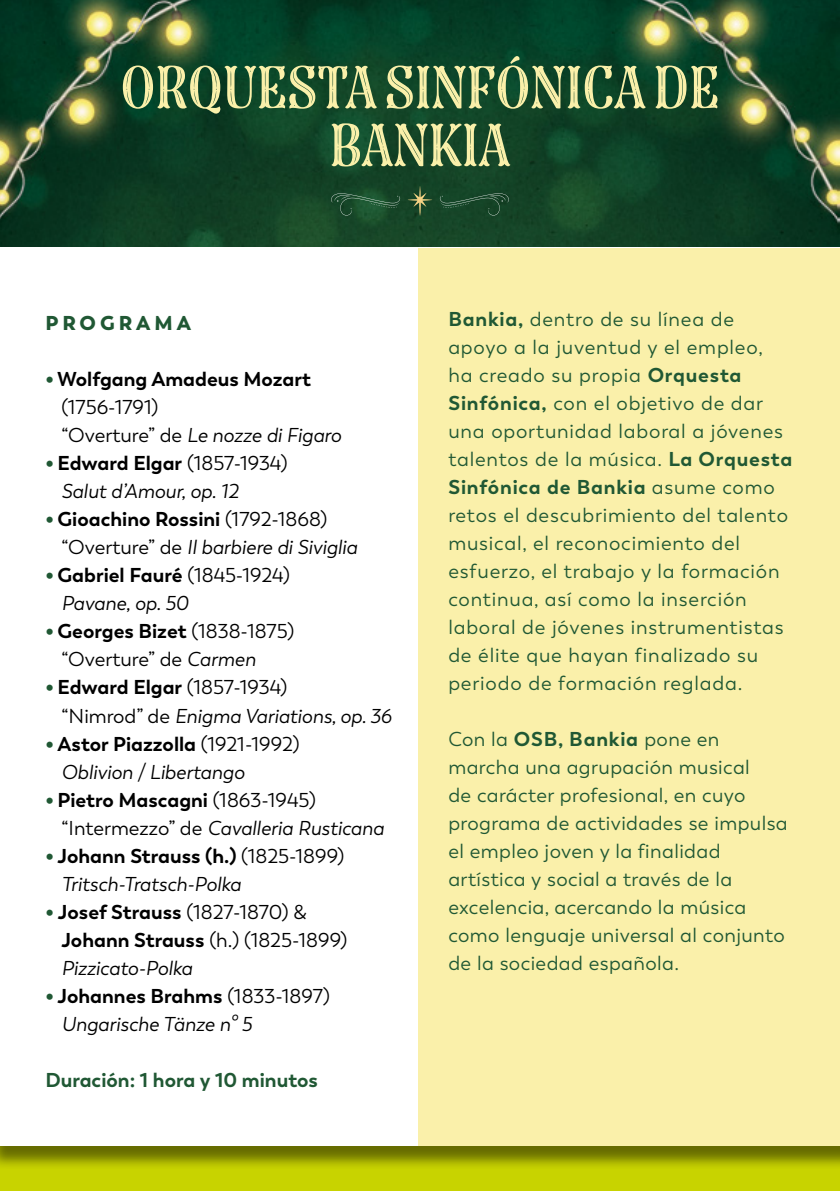
<style>
.page{position:relative;width:840px;height:1191px;background:#fff}
.page>*{position:absolute;margin:0;border:0;box-sizing:border-box;transform-origin:0 0}
.t1{font:51.4px/57.8px "Dress Combo Two";color:#faf0aa;text-align:center}
.t2{font:20px/28px "Trenda";letter-spacing:.03em;color:#205834}
.t3{font:20px/28px "Trenda";color:#000}
.t4{font:italic 20px/28px "Trenda";color:#000}
.t5{font:700 20px/28px "Trenda";color:#000}
.t6{font:700 20px "Trenda";color:#205834}
.t7{font:900 20px "Trenda";letter-spacing:.2em;color:#205834}
.s1{font-weight:900;color:#205834}
.s2{font-weight:700}
.s3{font-style:italic}
.s4{font-weight:900;font-style:normal;color:#205834}
.s5{font-weight:700;font-style:normal}
.s6{font-style:normal}
.s7{font-weight:400}
.s8{font-weight:400;font-style:italic}
</style>
<div class="page">
<div style="left:0;top:1112px;width:839px;height:79px;background:#c8d300"></div>
<div style="left:0;top:251px;width:839px;height:919px;background:#000;opacity:.49"></div>
<div style="left:0;top:248px;width:839px;height:897px;background:#fff"></div>
<img style="left:0;top:0;width:839px;height:247px">
<svg style="left:331px;top:193px;width:69px;height:22px"></svg>
<svg style="left:439px;top:193px;width:69px;height:22px"></svg>
<svg style="left:407px;top:186px;width:25px;height:29px"></svg>
<div style="left:418px;top:248px;width:421px;height:897px;background:#faf0aa"></div>
<h1 class="t1" style="left:120px;top:62px;width:600px">ORQUESTA SINFÓNICA DE<br>BANKIA</h1>
<p class="t7" style="left:45px;top:310px;width:147px">PROGRAMA</p>
<p class="t3" style="left:61px;top:366px;width:281px;text-indent:-16px"><span class="s1">•</span> <span class="s2">Wolfgang Amadeus Mozart </span>(1756-1791)<br>“Overture” de <span class="s3">Le nozze di Figaro</span></p>
<p class="t4" style="left:61px;top:450px;width:228px;text-indent:-16px"><span class="s4">•</span> <span class="s5">Edward Elgar</span> <span class="s6">(1857-1934)<br></span>Salut d’Amour, op. 12</p>
<p class="t3" style="left:61px;top:506px;width:297px;text-indent:-16px"><span class="s1">•</span> <span class="s2">Gioachino Rossini</span> (1792-1868) “Overture” de <span class="s3">Il barbiere di Siviglia</span></p>
<p class="t5" style="left:61px;top:561px;width:230px;text-indent:-16px"><span class="s1">•</span> Gabriel Fauré <span class="s7">(1845-1924)<br></span><span class="s8">Pavane, op. 50</span></p>
<p class="t3" style="left:61px;top:618px;width:234px;text-indent:-16px"><span class="s1">•</span> <span class="s2">Georges Bizet</span> (1838-1875) “Overture” de <span class="s3">Carmen</span></p>
<p class="t4" style="left:61px;top:674px;width:331px;text-indent:-16px"><span class="s4">•</span> <span class="s5">Edward Elgar</span> <span class="s6">(1857-1934)<br>“Nimrod” de</span> Enigma Variations, op. 36</p>
<p class="t4" style="left:61px;top:730px;width:240px;text-indent:-16px"><span class="s4">•</span> <span class="s5">Astor Piazzolla</span> <span class="s6">(1921-1992)<br></span>Oblivion / Libertango</p>
<p class="t3" style="left:61px;top:786px;width:324px;text-indent:-16px"><span class="s1">•</span> <span class="s2">Pietro Mascagni</span> (1863-1945) “Intermezzo” de <span class="s3">Cavalleria Rusticana</span></p>
<p class="t4" style="left:61px;top:842px;width:284px;text-indent:-16px"><span class="s4">•</span> <span class="s5">Johann Strauss (h.)</span> <span class="s6">(1825-1899)<br></span>Tritsch-Tratsch-Polka</p>
<p class="t3" style="left:61px;top:898px;width:287px;text-indent:-16px"><span class="s1">•</span> <span class="s2">Josef Strauss</span> (1827-1870) &amp;<br><span class="s2">Johann Strauss</span> (h.) (1825-1899)<br><span class="s3">Pizzicato-Polka</span></p>
<p class="t4" style="left:61px;top:982px;width:270px;text-indent:-16px"><span class="s4">•</span> <span class="s5">Johannes Brahms</span> <span class="s6">(1833-1897)<br></span>Ungarische Tänze nº 5</p>
<p class="t6" style="left:45px;top:1067px;width:274px">Duración: 1 hora y 10 minutos</p>
<p class="t2" style="left:448px;top:305px;width:345px"><span class="s2">Bankia,</span> dentro de su línea de apoyo a la juventud y el empleo,<br>ha creado su propia <span class="s2">Orquesta<br>Sinfónica,</span> con el objetivo de dar una oportunidad laboral a jóvenes talentos de la música. <span class="s2">La Orquesta<br>Sinfónica de Bankia</span> asume como retos el descubrimiento del talento musical, el reconocimiento del esfuerzo, el trabajo y la formación continua, así como la inserción laboral de jóvenes instrumentistas de élite que hayan finalizado su periodo de formación reglada.</p>
<p class="t2" style="left:448px;top:725px;width:341px">Con la <span class="s2">OSB, Bankia</span> pone en marcha una agrupación musical<br>de carácter profesional, en cuyo programa de actividades se impulsa el empleo joven y la finalidad artística y social a través de la excelencia, acercando la música como lenguaje universal al conjunto de la sociedad española.</p>
</div>
